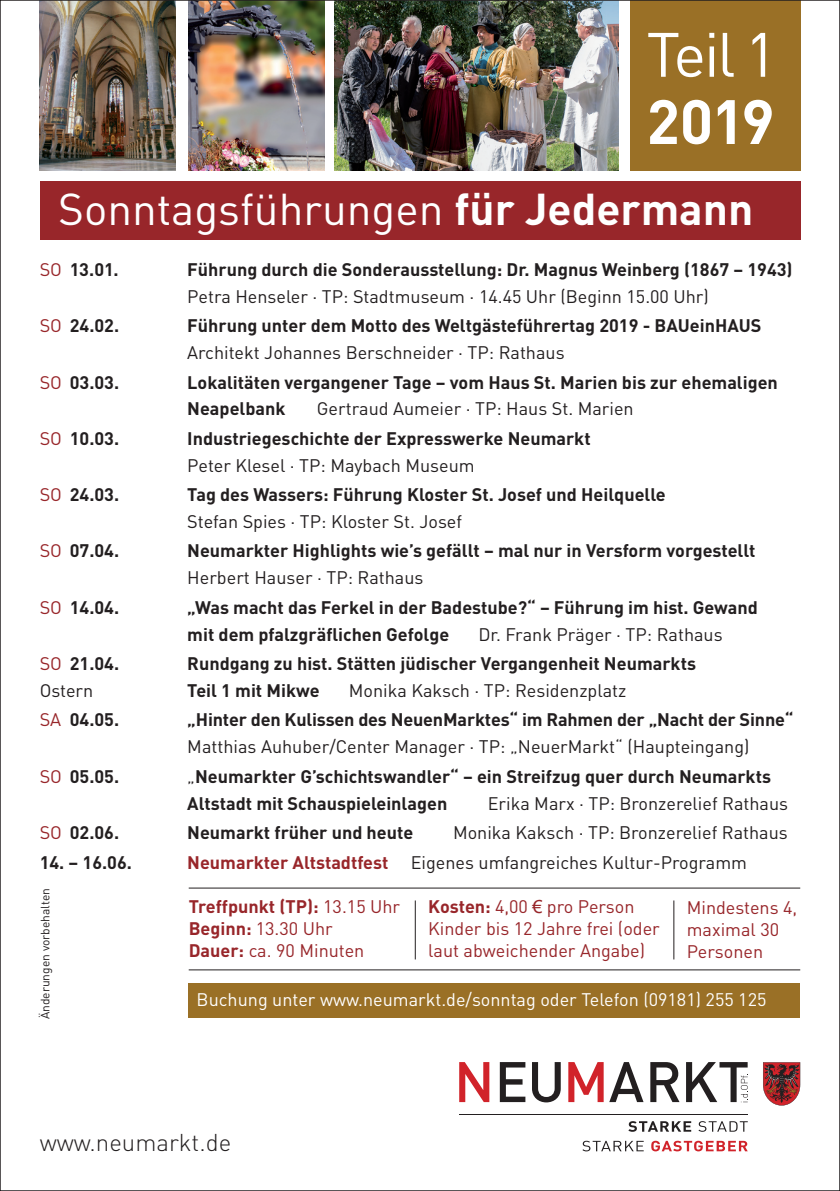
<style>
.page{position:relative;width:840px;height:1191px;background:#fff}
.page>*{position:absolute;margin:0;border:0;box-sizing:border-box;transform-origin:0 0}
.t1{font:61.6px/67.2px "DIN";color:#fff}
.t2{font:44px "DIN";color:#fff}
.t3{font:300 24px "DIN";color:#231f20}
.t4{font:700 18px/26.8px "DIN";color:#231f20}
.t5{font:18px "DIN";color:#231f20}
.t6{font:18px/22px "DIN";color:#98262a}
.t7{font:18px "DIN";color:#fff}
.t8{font:700 18px "DIN";color:#98262a}
.t9{font:12px "DIN";color:#231f20}
.s1{font-weight:700}
.s2{font-weight:400;color:#98262a}
.s3{font-weight:400}
.s4{font-weight:700;color:#98262a}
.s5{font-family:"Arial"}
</style>
<div class="page">
<img style="left:334px;top:2px;width:284px;height:168px">
<svg style="left:763px;top:1062px;width:36px;height:43px;background:#903b3d"></svg>
<hr style="left:459px;top:1114px;width:288px;height:1px;background:#231f20">
<svg style="left:628px;top:1121px;width:62px;height:10px"></svg>
<svg style="left:698px;top:1121px;width:49px;height:10px"></svg>
<svg style="left:582px;top:1140px;width:61px;height:11px"></svg>
<svg style="left:651px;top:1140px;width:96px;height:11px"></svg>
<svg style="left:459px;top:1062px;width:30px;height:40px"></svg>
<svg style="left:499px;top:1062px;width:26px;height:40px"></svg>
<svg style="left:532px;top:1062px;width:28px;height:40px"></svg>
<svg style="left:568px;top:1062px;width:35px;height:40px"></svg>
<svg style="left:609px;top:1062px;width:34px;height:40px"></svg>
<svg style="left:650px;top:1062px;width:29px;height:40px"></svg>
<svg style="left:686px;top:1062px;width:61px;height:40px"></svg>
<div style="left:629px;top:0;width:170px;height:170px;background:#9a7026"></div>
<hr style="left:189px;top:887px;width:610px;height:1px;background:#231f20">
<hr style="left:189px;top:969px;width:610px;height:1px;background:#231f20">
<hr style="left:414px;top:900px;width:1px;height:59px;background:#231f20">
<hr style="left:673px;top:900px;width:1px;height:59px;background:#231f20">
<div style="left:40px;top:181px;width:759px;height:59px;background:#98262a"></div>
<div style="left:189px;top:983px;width:610px;height:34px;background:#9a7026"></div>
<img style="left:40px;top:2px;width:136px;height:168px">
<img style="left:189px;top:2px;width:136px;height:168px">
<p class="t1" style="left:646px;top:20px;width:132px">Teil 1<br><span class="s1">2019</span></p>
<p class="t2" style="left:58px;top:182px;width:696px">Sonntagsführungen <span class="s1">für Jedermann</span></p>
<p class="t4" style="left:40px;top:255px;width:80px"><span class="s2">SO</span> 13.01.</p>
<p class="t4" style="left:187px;top:255px;width:606px">Führung durch die Sonderausstellung: Dr. Magnus Weinberg (1867 – 1943)<br><span class="s3">Petra Henseler · TP: Stadtmuseum · 14.45 Uhr (Beginn 15.00 Uhr)</span></p>
<p class="t4" style="left:40px;top:311px;width:81px"><span class="s2">SO</span> 24.02.</p>
<p class="t4" style="left:187px;top:311px;width:575px">Führung unter dem Motto des Weltgästeführertag 2019 - BAUeinHAUS<br><span class="s3">Architekt Johannes Berschneider · TP: Rathaus</span></p>
<p class="t4" style="left:40px;top:368px;width:81px"><span class="s2">SO</span> 03.03.</p>
<p class="t4" style="left:187px;top:368px;width:592px">Lokalitäten vergangener Tage – vom Haus St. Marien bis zur ehemaligen<br>Neapelbank</p>
<p class="t5" style="left:317px;top:397px;width:318px">Gertraud Aumeier · TP: Haus St. Marien</p>
<p class="t4" style="left:40px;top:424px;width:81px"><span class="s2">SO</span> 10.03.</p>
<p class="t4" style="left:187px;top:424px;width:404px">Industriegeschichte der Expresswerke Neumarkt<br><span class="s3">Peter Klesel · TP: Maybach Museum</span></p>
<p class="t4" style="left:40px;top:480px;width:81px"><span class="s2">SO</span> 24.03.</p>
<p class="t4" style="left:187px;top:480px;width:479px">Tag des Wassers: Führung Kloster St. Josef und Heilquelle<br><span class="s3">Stefan Spies · TP: Kloster St. Josef</span></p>
<p class="t4" style="left:40px;top:537px;width:81px"><span class="s2">SO</span> 07.04.</p>
<p class="t4" style="left:187px;top:537px;width:569px">Neumarkter Highlights wie’s gefällt – mal nur in Versform vorgestellt<br><span class="s3">Herbert Hauser · TP: Rathaus</span></p>
<p class="t4" style="left:40px;top:593px;width:81px"><span class="s2">SO</span> 14.04.</p>
<p class="t4" style="left:187px;top:593px;width:572px">„Was macht das Ferkel in der Badestube?“ – Führung im hist. Gewand mit dem pfalzgräflichen Gefolge</p>
<p class="t5" style="left:478px;top:623px;width:245px">Dr. Frank Präger · TP: Rathaus</p>
<p class="t4" style="left:40px;top:649px;width:81px"><span class="s2">SO</span> 21.04.</p>
<p class="t4" style="left:187px;top:649px;width:510px">Rundgang zu hist. Stätten jüdischer Vergangenheit Neumarkts</p>
<p class="t5" style="left:40px;top:679px;width:55px">Ostern</p>
<p class="t4" style="left:187px;top:676px;width:134px">Teil 1 mit Mikwe</p>
<p class="t5" style="left:348px;top:679px;width:279px">Monika Kaksch · TP: Residenzplatz</p>
<p class="t4" style="left:40px;top:706px;width:81px"><span class="s2">SA</span> 04.05.</p>
<p class="t4" style="left:187px;top:706px;width:607px">„Hinter den Kulissen des NeuenMarktes“ im Rahmen der „Nacht der Sinne“<br><span class="s3">Matthias Auhuber/Center Manager · TP: „NeuerMarkt“ (Haupteingang)</span></p>
<p class="t4" style="left:40px;top:762px;width:81px"><span class="s2">SO</span> 05.05.</p>
<p class="t4" style="left:187px;top:762px;width:585px"><span class="s3">„</span>Neumarkter G’schichtswandler“ – ein Streifzug quer durch Neumarkts<br>Altstadt mit Schauspieleinlagen</p>
<p class="t5" style="left:487px;top:792px;width:302px">Erika Marx · TP: Bronzerelief Rathaus</p>
<p class="t4" style="left:40px;top:818px;width:81px"><span class="s2">SO</span> 02.06.</p>
<p class="t4" style="left:187px;top:818px;width:227px">Neumarkt früher und heute</p>
<p class="t5" style="left:453px;top:821px;width:336px">Monika Kaksch · TP: Bronzerelief Rathaus</p>
<p class="t4" style="left:40px;top:848px;width:94px">14. – 16.06.</p>
<p class="t5" style="left:187px;top:851px;width:561px"><span class="s4">Neumarkter Altstadtfest</span> Eigenes umfangreiches Kultur-Programm</p>
<p class="t8" style="left:189px;top:895px;width:213px">Treffpunkt (TP): <span class="s3">13.15 Uhr</span></p>
<p class="t6" style="left:189px;top:917px;width:177px"><span class="s1">Beginn:</span> 13.30 Uhr<br><span class="s1">Dauer:</span> ca. 90 Minuten</p>
<p class="t9" style="left:38px;top:1019px;width:133px;rotate:-90deg">Änderungen vorbehalten</p>
<p class="t6" style="left:428px;top:895px;width:233px"><span class="s1">Kosten:</span> 4,00 <span class="s5">€</span> pro Person<br>Kinder bis 12 Jahre frei (oder laut abweichender Angabe)</p>
<p class="t6" style="left:686px;top:896px;width:112px">Mindestens 4, maximal 30<br>Personen</p>
<p class="t7" style="left:196px;top:988px;width:571px">Buchung unter www.neumarkt.de/sonntag oder Telefon (09181) 255 125</p>
<p class="t3" style="left:40px;top:1127px;width:193px">www.neumarkt.de</p>
</div>
